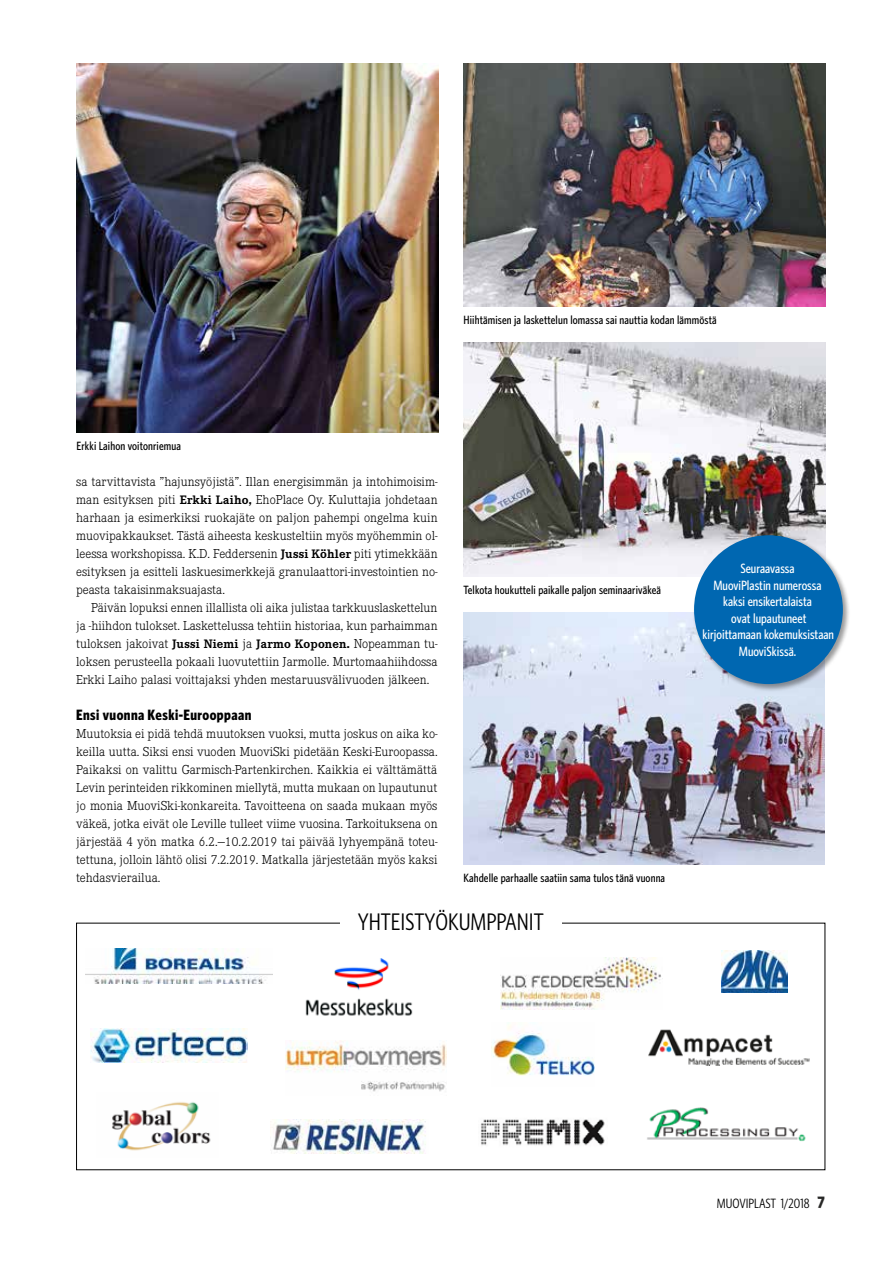
<style>
.page{position:relative;width:893px;height:1263px;background:#fff}
.page>*{position:absolute;margin:0;border:0;box-sizing:border-box;transform-origin:0 0}
.t1{font:24px "Whitney Condensed";color:#000}
.t2{font:700 15px "Whitney Condensed";letter-spacing:.03em;color:#000}
.t3{font:300 13.5px/18px "Corporate E";color:#000;text-align:justify}
.t4{font:500 13.5px/16.5px "Whitney Condensed";color:#fff;text-align:center}
.t5{font:13.5px "Whitney Condensed";color:#000}
.t6{font:500 12px "Whitney Condensed";letter-spacing:.01em;color:#000}
.s1{font-weight:700;font-size:12.75px}
.s2{font-weight:700;font-size:16.5px;color:#282827}
</style>
<div class="page">
<img style="left:463px;top:612px;width:362px;height:252px">
<img style="left:77px;top:64px;width:361px;height:368px">
<img style="left:463px;top:63px;width:362px;height:243px">
<img style="left:463px;top:342px;width:362px;height:234px">
<div style="left:692px;top:533px;width:159px;height:159px;background:#000;opacity:.4"></div>
<div style="left:694px;top:535px;width:149px;height:149px;background:#0067b1;border-radius:50%"></div>
<img style="left:648px;top:1029px;width:162px;height:36px">
<img style="left:86px;top:949px;width:186px;height:34px">
<img style="left:91px;top:1028px;width:156px;height:34px">
<img style="left:722px;top:950px;width:65px;height:42px">
<img style="left:647px;top:1107px;width:159px;height:35px">
<img style="left:481px;top:1119px;width:124px;height:27px">
<img style="left:112px;top:1102px;width:99px;height:49px">
<img style="left:305px;top:958px;width:108px;height:58px">
<img style="left:270px;top:1119px;width:156px;height:34px">
<img style="left:491px;top:1025px;width:103px;height:51px">
<img style="left:285px;top:1041px;width:161px;height:51px">
<img style="left:501px;top:957px;width:160px;height:52px">
<p class="t6" style="left:463px;top:312px;width:255px">Hiihtämisen ja laskettelun lomassa sai nauttia kodan lämmöstä</p>
<p class="t6" style="left:77px;top:439px;width:106px">Erkki Laihon voitonriemua</p>
<p class="t3" style="left:76px;top:472px;width:363px">sa tarvittavista ”hajunsyöjistä”. Illan energisimmän ja intohimoisim&shy;man esityksen piti <span class="s1">Erkki Laiho,</span> EhoPlace Oy. Kuluttajia johdetaan harhaan ja esimerkiksi ruokajäte on paljon pahempi ongelma kuin muovipakkaukset. Tästä aiheesta keskusteltiin myös myöhemmin ol&shy;leessa workshopissa. K.D. Feddersenin <span class="s1">Jussi Köhler</span> piti ytimekkään esityksen ja esitteli laskuesimerkkejä granulaattori-investointien no&shy;peasta takaisinmaksuajasta.</p>
<p class="t3" style="left:76px;top:598px;width:363px;text-indent:15px">Päivän lopuksi ennen illallista oli aika julistaa tarkkuuslaskettelun ja -hiihdon tulokset. Laskettelussa tehtiin historiaa, kun parhaimman tuloksen jakoivat <span class="s1">Jussi Niemi</span> ja <span class="s1">Jarmo Koponen.</span> Nopeamman tu&shy;loksen perusteella pokaali luovutettiin Jarmolle. Murtomaahiihdossa Erkki Laiho palasi voittajaksi yhden mestaruusvälivuoden jälkeen.</p>
<p class="t2" style="left:76px;top:706px;width:177px">Ensi vuonna Keski-Eurooppaan</p>
<p class="t3" style="left:76px;top:724px;width:363px">Muutoksia ei pidä tehdä muutoksen vuoksi, mutta joskus on aika ko&shy;keilla uutta. Siksi ensi vuoden MuoviSki pidetään Keski-Euroopassa.<br>Paikaksi on valittu Garmisch-Partenkirchen. Kaikkia ei välttämättä Levin perinteiden rikkominen miellytä, mutta mukaan on lupautunut jo monia MuoviSki-konkareita. Tavoitteena on saada mukaan myös väkeä, jotka eivät ole Leville tulleet viime vuosina. Tarkoituksena on järjestää 4 yön matka 6.2.—10.2.2019 tai päivää lyhyempänä toteu&shy;tettuna, jolloin lähtö olisi 7.2.2019. Matkalla järjestetään myös kaksi tehdasvierailua.</p>
<p class="t6" style="left:463px;top:583px;width:199px">Telkota houkutteli paikalle paljon seminaariväkeä</p>
<p class="t6" style="left:463px;top:871px;width:203px">Kahdelle parhaalle saatiin sama tulos tänä vuonna</p>
<p class="t4" style="left:703px;top:560px;width:133px">Seuraavassa<br>MuoviPlastin numerossa kaksi ensikertalaista<br>ovat lupautuneet kirjoittamaan kokemuksistaan<br>MuoviSkissä.</p>
<h1 class="t1" style="left:358px;top:908px;width:188px">YHTEISTYÖKUMPPANIT</h1>
<p class="t5" style="left:717px;top:1195px;width:110px">MUOVIPLAST 1/2018 <span class="s2">7</span></p>
</div>
